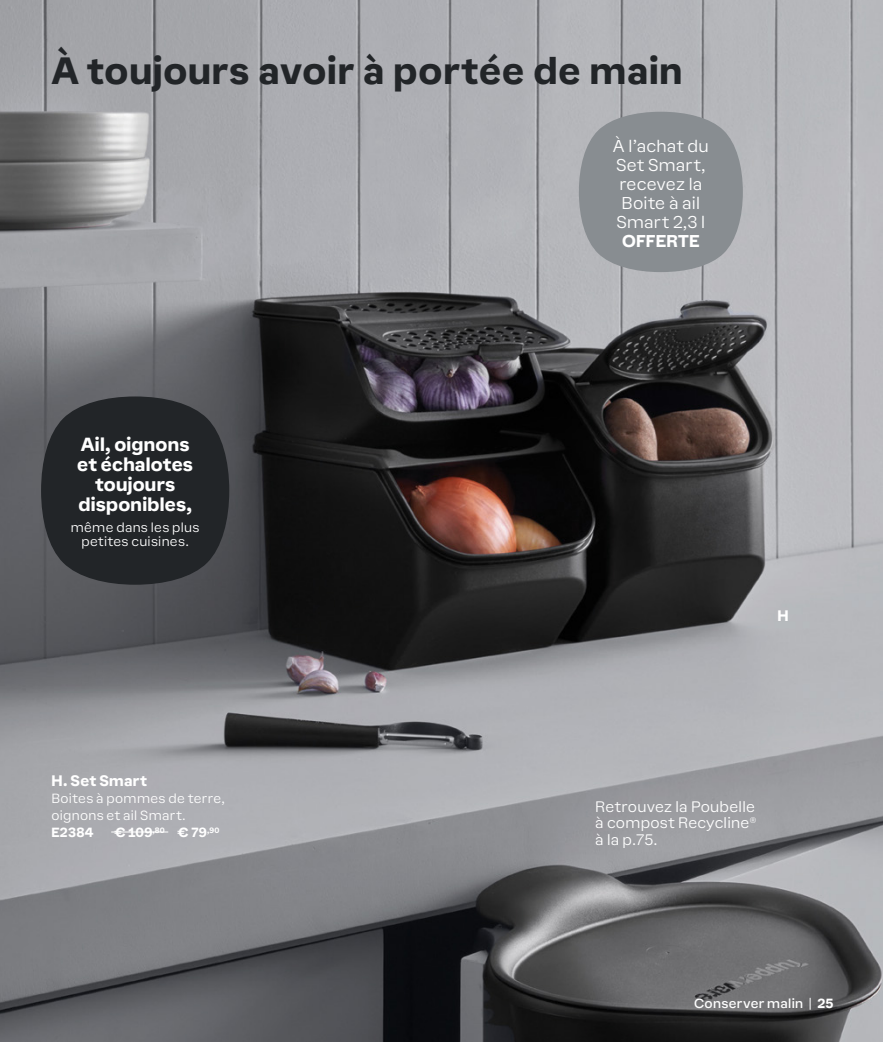
<style>
.page{position:relative;width:883px;height:1042px;background:#fff}
.page>*{position:absolute;margin:0;border:0;box-sizing:border-box;transform-origin:0 0}
.t1{font:700 35px "Earl Sans";letter-spacing:.025em;color:#222528}
.t2{font:700 17.5px/20.1px "Earl Sans";letter-spacing:.015em;color:#fff;text-align:center}
.t3{font:300 15.75px/18.9px "Earl Sans";letter-spacing:.015em;color:#fff;text-align:center}
.t4{font:700 15.75px "Earl Sans";letter-spacing:.015em;color:#fff}
.t5{font:300 14px/16.8px "Earl Sans";letter-spacing:.015em;color:#fff}
.t6{font:700 14px "Earl Sans";letter-spacing:.025em;color:#fff}
.t7{font:300 12.25px/16.8px "Earl Sans";letter-spacing:.025em;color:#fff}
.t8{font:700 12.25px "Earl Sans";letter-spacing:.025em;color:#fff}
.t9{font:12.25px "Earl Sans";letter-spacing:.025em;color:#fff}
.s1{font-weight:700}
</style>
<div class="page">
<img style="left:0;top:0;width:883px;height:1042px">
<hr style="left:111px;top:831px;width:57px;height:1px;background:#fff">
<svg style="left:41px;top:396px;width:188px;height:189px;background:#2a2d30"></svg>
<svg style="left:579px;top:112px;width:164px;height:160px;background:#8f9397"></svg>
<h1 class="t1" style="left:52px;top:40px;width:632px">À toujours avoir à portée de main</h1>
<h2 class="t2" style="left:77px;top:433px;width:117px">Ail, oignons et échalotes toujours disponibles,</h2>
<p class="t7" style="left:71px;top:519px;width:130px;line-height:14px;text-align:center">même dans les plus petites cuisines.</p>
<p class="t6" style="left:52px;top:769px;width:97px">H. Set Smart</p>
<p class="t7" style="left:52px;top:789px;width:175px">Boites à pommes de terre, oignons et ail Smart.</p>
<p class="t8" style="left:52px;top:821px;width:44px">E2384</p>
<p class="t8" style="left:115px;top:821px;width:106px">€ 109<sup>,80</sup> € 79<sup>,90</sup></p>
<p class="t3" style="left:613px;top:136px;width:97px">À l'achat du<br>Set Smart, recevez la<br>Boite à ail<br>Smart 2,3 l</p>
<p class="t4" style="left:622px;top:227px;width:79px">OFFERTE</p>
<p class="t6" style="left:778px;top:603px;width:13px">H</p>
<p class="t5" style="left:595px;top:797px;width:163px">Retrouvez la Poubelle à compost Recycline® à la p.75.</p>
<p class="t9" style="left:694px;top:993px;width:141px">Conserver malin | <span class="s1">25</span></p>
</div>
